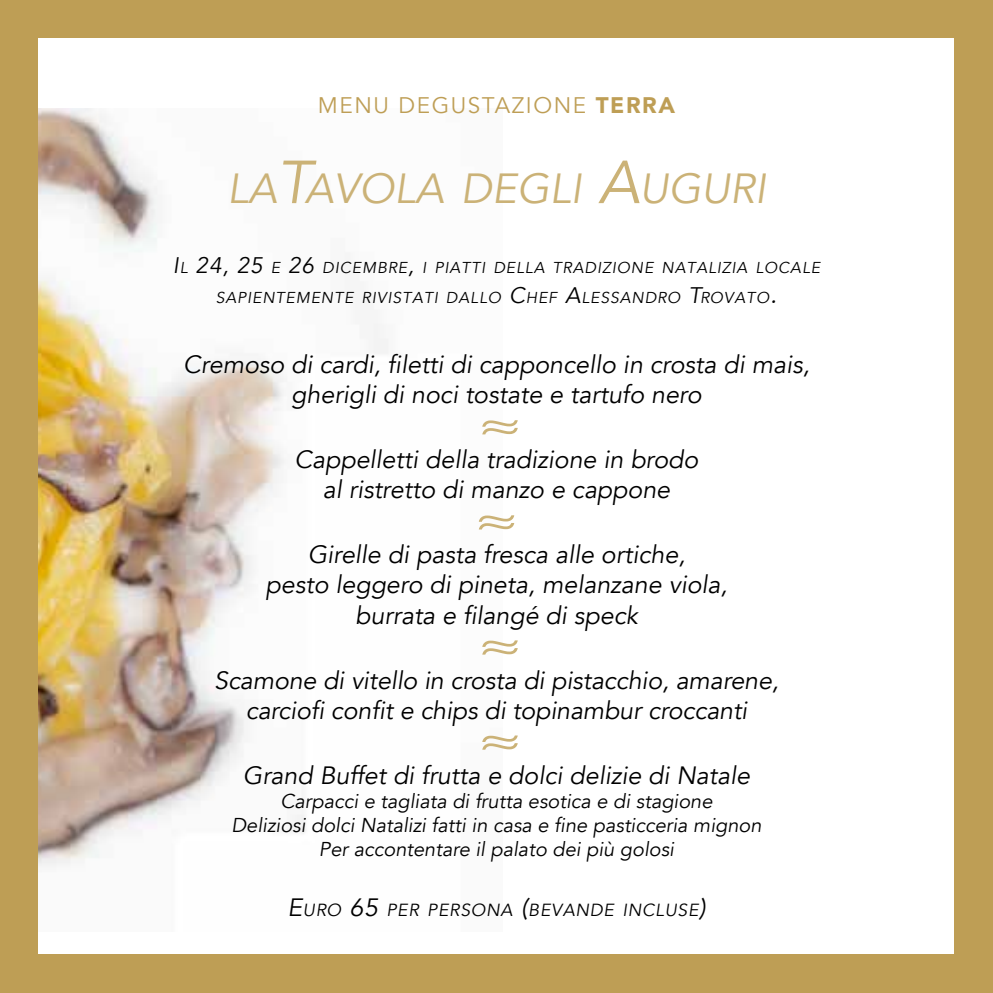
<style>
.page{position:relative;width:993px;height:993px;background:#fff}
.page>*{position:absolute;margin:0;border:0;box-sizing:border-box;transform-origin:0 0}
.t1{font:italic 45px "Avenir";color:#cbb277;scale:1.5 1}
.t2{font:italic 42px "Avenir";color:#cbb277}
.t3{font:italic 25px/30px "Avenir";color:#000;text-align:center}
.t4{font:22.5px "Avenir";letter-spacing:.07em;color:#be9e55}
.t5{font:italic 20px/24px "Avenir";color:#000;text-align:center}
.t6{font:italic 17.5px "Avenir";letter-spacing:.045em;color:#000}
.t7{font:italic 15.75px/30px "Avenir";letter-spacing:.055em;color:#000;text-align:center}
.s1{font-weight:900}
.s2{font-size:60px}
.s3{font-size:22.5px}
.s4{font-size:25px}
</style>
<div class="page">
<div style="left:0;top:0;width:992px;height:992px;background:#be9e55"></div>
<div style="left:39px;top:39px;width:914px;height:914px;background:#fff"></div>
<img style="left:39px;top:109px;width:349px;height:758px">
<p class="t4" style="left:318px;top:92px;width:358px">MENU DEGUSTAZIONE <span class="s1">TERRA</span></p>
<h2 class="t2" style="left:227px;top:163px;width:540px">LA<span class="s2">T</span>AVOLA DEGLI <span class="s2">A</span>UGURI</h2>
<p class="t7" style="left:173px;top:253px;width:648px"><span class="s3">I</span>L <span class="s3">24, 25</span> E <span class="s3">26</span> DICEMBRE<span class="s3">,</span> I PIATTI DELLA TRADIZIONE NATALIZIA LOCALE<br>SAPIENTEMENTE RIVISTATI DALLO <span class="s3">C</span>HEF <span class="s3">A</span>LESSANDRO <span class="s3">T</span>ROVATO<span class="s4">.</span></p>
<p class="t3" style="left:183px;top:350px;width:627px">Cremoso di cardi, filetti di capponcello in crosta di mais, gherigli di noci tostate e tartufo nero</p>
<h1 class="t1" style="left:477px;top:396px;width:31px">≈</h1>
<p class="t3" style="left:294px;top:445px;width:405px">Cappelletti della tradizione in brodo al ristretto di manzo e cappone</p>
<h1 class="t1" style="left:474px;top:491px;width:31px">≈</h1>
<p class="t3" style="left:265px;top:540px;width:463px">Girelle di pasta fresca alle ortiche,<br>pesto leggero di pineta, melanzane viola, burrata e filangé di speck</p>
<h1 class="t1" style="left:477px;top:616px;width:31px">≈</h1>
<p class="t3" style="left:214px;top:665px;width:566px">Scamone di vitello in crosta di pistacchio, amarene, carciofi confit e chips di topinambur croccanti</p>
<h1 class="t1" style="left:477px;top:711px;width:31px">≈</h1>
<p class="t3" style="left:243px;top:760px;width:508px">Grand Buffet di frutta e dolci delizie di Natale</p>
<p class="t5" style="left:231px;top:788px;width:531px">Carpacci e tagliata di frutta esotica e di stagione<br>Deliziosi dolci Natalizi fatti in casa e fine pasticceria mignon<br>Per accontentare il palato dei più golosi</p>
<p class="t6" style="left:287px;top:899px;width:419px"><span class="s4">E</span>URO <span class="s4">65</span> PER PERSONA <span class="s4">(</span>BEVANDE INCLUSE<span class="s4">)</span></p>
</div>
